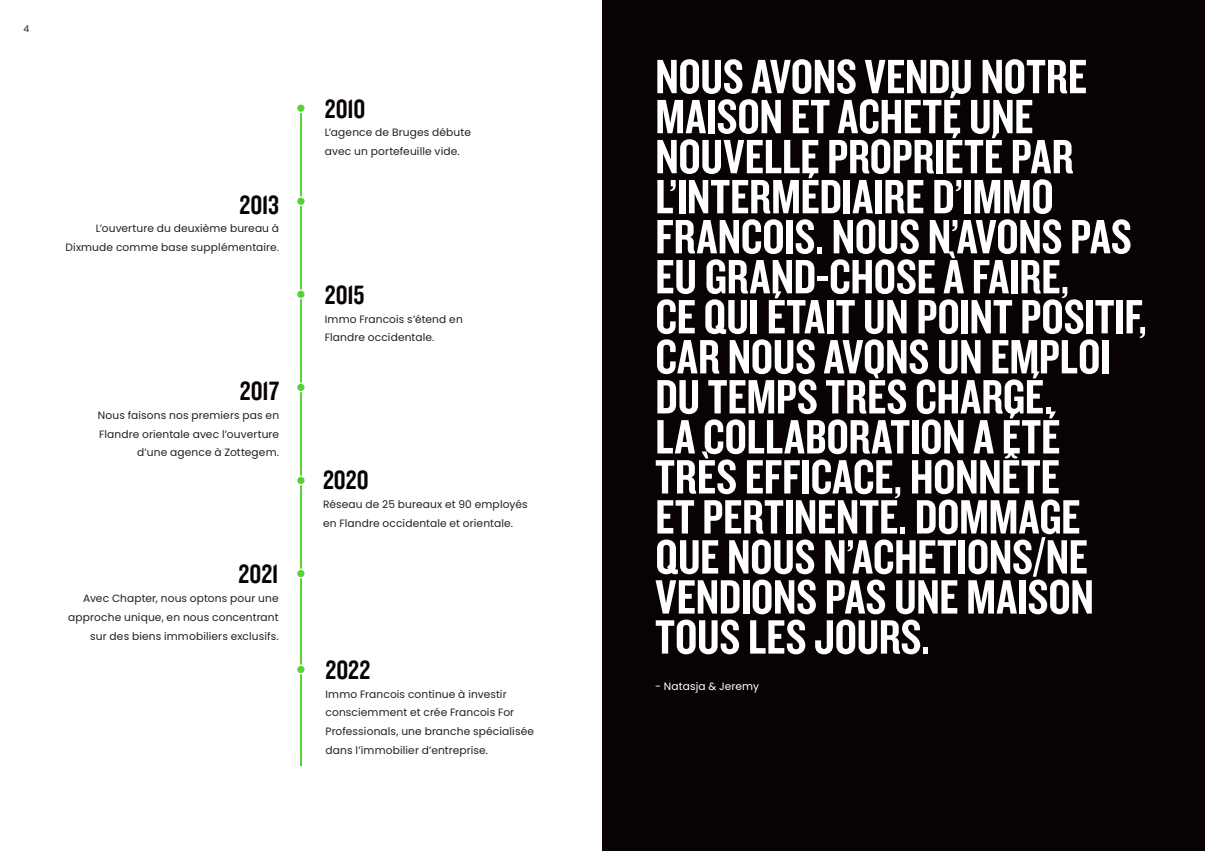
<style>
.page{position:relative;width:1205px;height:851px;background:#fff}
.page>*{position:absolute;margin:0;border:0;box-sizing:border-box;transform-origin:0 0}
.t1{font:50px/40px "Knockout 49 Liteweight";letter-spacing:-.005em;color:#fff}
.BODY{font:27.5px "Knockout 49 Liteweight";color:#080302}
.BODY-2{font:10.62px/18.8px "Poppins";letter-spacing:.01em;color:#231f20}
.BODY-3{font:10.62px "Poppins";letter-spacing:.01em;color:#fff}
.t2{font:9.38px "Poppins";color:#231f20}
</style>
<div class="page">
<div style="left:602px;top:0;width:603px;height:850px;background:#080302"></div>
<hr style="left:300px;top:108px;width:1px;height:556px;background:#54d335">
<hr style="left:300px;top:674px;width:1px;height:91px;background:#54d335">
<svg style="left:297px;top:104px;width:8px;height:9px"></svg>
<svg style="left:297px;top:196px;width:8px;height:10px"></svg>
<svg style="left:297px;top:289px;width:8px;height:10px"></svg>
<svg style="left:297px;top:382px;width:8px;height:10px"></svg>
<svg style="left:297px;top:475px;width:8px;height:10px"></svg>
<svg style="left:297px;top:568px;width:8px;height:10px"></svg>
<svg style="left:297px;top:664px;width:8px;height:10px"></svg>
<p class="t2" style="left:24px;top:23px;width:7px">4</p>
<p class="BODY" style="left:239px;top:187px;width:41px">2013</p>
<p class="BODY-2" style="left:66px;top:219px;width:215px;text-align:right">L’ouverture du deuxième bureau à<br>Dixmude comme base supplémentaire.</p>
<p class="BODY" style="left:240px;top:373px;width:41px">2017</p>
<p class="BODY-2" style="left:98px;top:405px;width:183px;text-align:right">Nous faisons nos premiers pas en<br>Flandre orientale avec l’ouverture d’une agence à Zottegem.</p>
<p class="BODY" style="left:239px;top:556px;width:42px">2021</p>
<p class="BODY-2" style="left:68px;top:589px;width:212px;text-align:right">Avec Chapter, nous optons pour une approche unique, en nous concentrant sur des biens immobiliers exclusifs.</p>
<p class="BODY" style="left:325px;top:91px;width:42px">2010</p>
<p class="BODY-2" style="left:325px;top:123px;width:147px">L’agence de Bruges débute avec un portefeuille vide.</p>
<p class="BODY" style="left:325px;top:277px;width:41px">2015</p>
<p class="BODY-2" style="left:325px;top:309px;width:139px">Immo Francois s’étend en<br>Flandre occidentale.</p>
<p class="BODY" style="left:323px;top:462px;width:47px">2020</p>
<p class="BODY-2" style="left:323px;top:495px;width:206px">Réseau de 25 bureaux et 90 employés en Flandre occidentale et orientale.</p>
<p class="BODY" style="left:325px;top:652px;width:46px">2022</p>
<p class="BODY-2" style="left:325px;top:684px;width:210px">Immo Francois continue à investir consciemment et crée Francois For Professionals, une branche spécialisée dans l’immobilier d’entreprise.</p>
<p class="t1" style="left:655px;top:55px;width:493px">NOUS AVONS VENDU NOTRE<br>MAISON ET ACHETÉ UNE<br>NOUVELLE PROPRIÉTÉ PAR<br>L’INTERMÉDIAIRE D’IMMO<br>FRANCOIS. NOUS N’AVONS PAS<br>EU GRAND-CHOSE À FAIRE,<br>CE QUI ÉTAIT UN POINT POSITIF,<br>CAR NOUS AVONS UN EMPLOI<br>DU TEMPS TRÈS CHARGÉ.<br>LA COLLABORATION A ÉTÉ<br>TRÈS EFFICACE, HONNÊTE<br>ET PERTINENTE. DOMMAGE<br>QUE NOUS N’ACHETIONS/NE<br>VENDIONS PAS UNE MAISON<br>TOUS LES JOURS.</p>
<p class="BODY-3" style="left:655px;top:680px;width:105px">- Natasja &amp; Jeremy</p>
</div>
